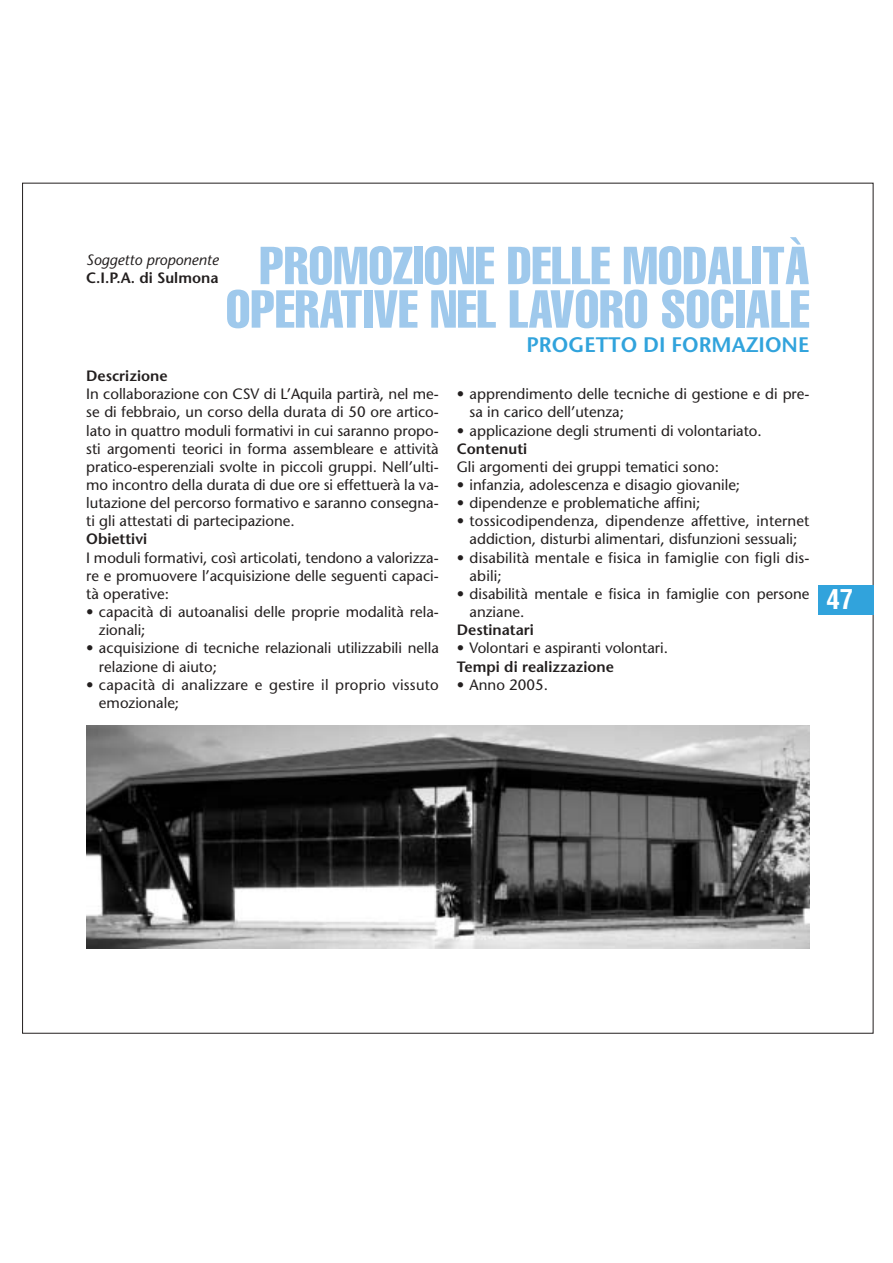
<style>
.page{position:relative;width:893px;height:1263px;background:#fff}
.page>*{position:absolute;margin:0;border:0;box-sizing:border-box;transform-origin:0 0}
.t1{font:extra-condensed 52.5px/43.5px "Helvetica";letter-spacing:.005em;color:#9fc9ec;text-align:right}
.t2{font:700 condensed 27px "Helvetica";color:#fff}
.t3{font:600 21px "Stone Sans";color:#31a3dc}
.t4{font:15px/18.1px "Stone Sans";color:#231f1f}
.t5{font:600 15px "Stone Sans";color:#231f1f}
.t6{font:italic 15px "Stone Sans";color:#231f1f}
</style>
<div class="page">
<div style="left:818px;top:585px;width:55px;height:30px;background:#31a3dc"></div>
<img style="left:87px;top:726px;width:722px;height:222px">
<h1 class="t1" style="left:226px;top:247px;width:585px">PROMOZIONE DELLE MODALITÀ<br>OPERATIVE NEL LAVORO SOCIALE</h1>
<h3 class="t3" style="left:526px;top:336px;width:284px">PROGETTO DI FORMAZIONE</h3>
<p class="t6" style="left:86px;top:254px;width:134px">Soggetto proponente</p>
<p class="t5" style="left:86px;top:272px;width:134px">C.I.P.A. di Sulmona</p>
<p class="t5" style="left:86px;top:370px;width:83px">Descrizione</p>
<p class="t4" style="left:86px;top:387px;width:354px;text-align:justify">In collaborazione con CSV di L’Aquila partirà, nel me&shy;se di febbraio, un corso della durata di 50 ore artico&shy;lato in quattro moduli formativi in cui saranno propo&shy;sti argomenti teorici in forma assembleare e attività pratico-esperenziali svolte in piccoli gruppi. Nell’ulti&shy;mo incontro della durata di due ore si effettuerà la va&shy;lutazione del percorso formativo e saranno consegna&shy;ti gli attestati di partecipazione.</p>
<p class="t5" style="left:86px;top:533px;width:62px">Obiettivi</p>
<p class="t4" style="left:86px;top:550px;width:354px;text-align:justify">I moduli formativi, così articolati, tendono a valorizza&shy;re e promuovere l’acquisizione delle seguenti capaci&shy;tà operative:</p>
<p class="t4" style="left:99px;top:604px;width:341px;text-indent:-13px">• capacità di autoanalisi delle proprie modalità rela&shy;zionali;</p>
<p class="t4" style="left:99px;top:641px;width:341px;text-indent:-13px">• acquisizione di tecniche relazionali utilizzabili nella relazione di aiuto;</p>
<p class="t4" style="left:99px;top:677px;width:341px;text-indent:-13px">• capacità di analizzare e gestire il proprio vissuto emozionale;</p>
<p class="t4" style="left:469px;top:387px;width:341px;text-indent:-13px">• apprendimento delle tecniche di gestione e di pre&shy;sa in carico dell’utenza;</p>
<p class="t4" style="left:457px;top:423px;width:306px">• applicazione degli strumenti di volontariato.</p>
<p class="t5" style="left:457px;top:443px;width:72px">Contenuti</p>
<p class="t4" style="left:457px;top:459px;width:264px">Gli argomenti dei gruppi tematici sono:</p>
<p class="t4" style="left:457px;top:477px;width:285px">• infanzia, adolescenza e disagio giovanile;</p>
<p class="t4" style="left:457px;top:495px;width:245px">• dipendenze e problematiche affini;</p>
<p class="t4" style="left:457px;top:514px;width:354px;text-align:center">• tossicodipendenza, dipendenze affettive, internet addiction, disturbi alimentari, disfunzioni sessuali;</p>
<p class="t4" style="left:469px;top:550px;width:341px;text-indent:-13px">• disabilità mentale e fisica in famiglie con figli dis&shy;abili;</p>
<p class="t4" style="left:469px;top:586px;width:341px;text-indent:-13px">• disabilità mentale e fisica in famiglie con persone anziane.</p>
<p class="t5" style="left:457px;top:624px;width:79px">Destinatari</p>
<p class="t4" style="left:457px;top:641px;width:213px">• Volontari e aspiranti volontari.</p>
<p class="t5" style="left:457px;top:660px;width:159px">Tempi di realizzazione</p>
<p class="t4" style="left:457px;top:677px;width:93px">• Anno 2005.</p>
<h2 class="t2" style="left:826px;top:589px;width:28px">47</h2>
</div>
